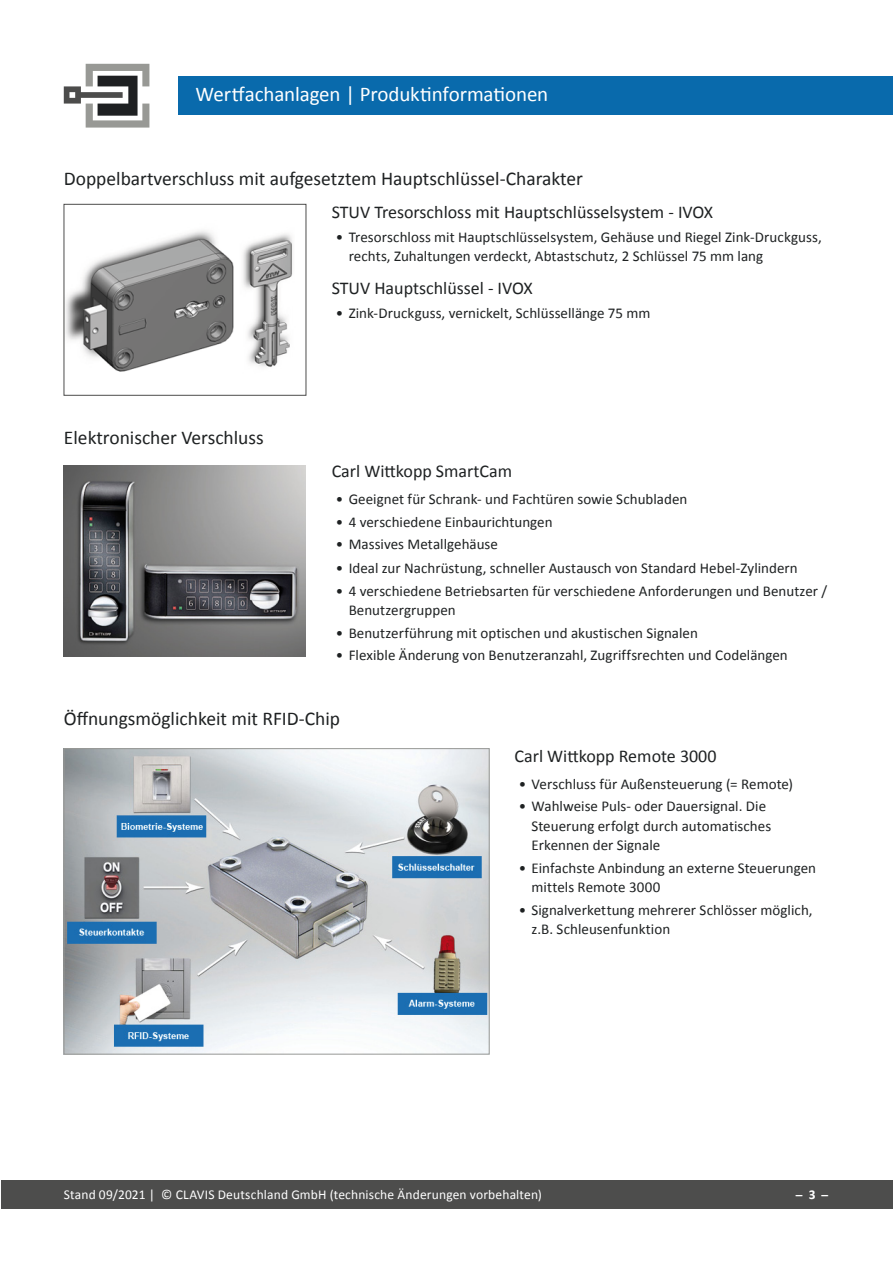
<style>
.page{position:relative;width:893px;height:1263px;background:#fff}
.page>*{position:absolute;margin:0;border:0;box-sizing:border-box;transform-origin:0 0}
.t1{font:21px "Calibri";letter-spacing:-.01em;color:#fff}
.t2{font:19.5px "Calibri";color:#1e2122}
.t3{font:18px "Calibri";color:#1e2122}
.t4{font:15px/19.5px "Calibri";letter-spacing:.005em;color:#1e2122}
.t5{font:13.5px "Calibri";letter-spacing:.01em;color:#fff}
.t6{font:700 13.5px "Calibri";color:#fff}
</style>
<div class="page">
<div style="left:1px;top:1181px;width:891px;height:28px;background:#4d4d4c"></div>
<svg style="left:64px;top:64px;width:85px;height:64px"></svg>
<div style="left:179px;top:76px;width:714px;height:38px;background:#096aac"></div>
<img style="left:66px;top:230px;width:227px;height:142px">
<img style="left:64px;top:465px;width:242px;height:191px">
<img style="left:66px;top:750px;width:421px;height:302px">
<div style="left:64px;top:748px;width:425px;height:306px;border:1px solid #979895"></div>
<h1 class="t1" style="left:196px;top:81px;width:354px">Wertfachanlagen | Produktinformationen</h1>
<h2 class="t2" style="left:64px;top:166px;width:521px">Doppelbartverschluss mit aufgesetztem Hauptschlüssel-Charakter</h2>
<p class="t3" style="left:332px;top:200px;width:383px">STUV Tresorschloss mit Hauptschlüsselsystem - IVOX</p>
<p class="t4" style="left:349px;top:227px;width:475px;text-indent:-13px">• Tresorschloss mit Hauptschlüsselsystem, Gehäuse und Riegel Zink-Druckguss, rechts, Zuhaltungen verdeckt, Abtastschutz, 2 Schlüssel 75 mm lang</p>
<p class="t3" style="left:332px;top:277px;width:203px">STUV Hauptschlüssel - IVOX</p>
<p class="t4" style="left:336px;top:303px;width:316px">• Zink-Druckguss, vernickelt, Schlüssellänge 75 mm</p>
<h2 class="t2" style="left:64px;top:425px;width:201px">Elektronischer Verschluss</h2>
<p class="t3" style="left:332px;top:460px;width:182px">Carl Wittkopp SmartCam</p>
<p class="t4" style="left:336px;top:489px;width:353px">• Geeignet für Schrank- und Fachtüren sowie Schubladen</p>
<p class="t4" style="left:336px;top:512px;width:218px">• 4 verschiedene Einbaurichtungen</p>
<p class="t4" style="left:336px;top:534px;width:164px">• Massives Metallgehäuse</p>
<p class="t4" style="left:336px;top:558px;width:463px">• Ideal zur Nachrüstung, schneller Austausch von Standard Hebel-Zylindern</p>
<p class="t4" style="left:349px;top:581px;width:480px;text-indent:-13px">• 4 verschiedene Betriebsarten für verschiedene Anforderungen und Benutzer /<br>Benutzergruppen</p>
<p class="t4" style="left:336px;top:623px;width:364px">• Benutzerführung mit optischen und akustischen Signalen</p>
<p class="t4" style="left:336px;top:645px;width:453px">• Flexible Änderung von Benutzeranzahl, Zugriffsrechten und Codelängen</p>
<h2 class="t2" style="left:64px;top:706px;width:278px">Öffnungsmöglichkeit mit RFID-Chip</h2>
<p class="t3" style="left:514px;top:744px;width:203px">Carl Wittkopp Remote 3000</p>
<p class="t4" style="left:519px;top:774px;width:276px">• Verschluss für Außensteuerung (= Remote)</p>
<p class="t4" style="left:531px;top:797px;width:241px;text-indent:-13px">• Wahlweise Puls- oder Dauersignal. Die<br>Steuerung erfolgt durch automatisches<br>Erkennen der Signale</p>
<p class="t4" style="left:531px;top:858px;width:286px;text-indent:-13px">• Einfachste Anbindung an externe Steuerungen mittels Remote 3000</p>
<p class="t4" style="left:531px;top:900px;width:283px;text-indent:-13px">• Signalverkettung mehrerer Schlösser möglich, z.B. Schleusenfunktion</p>
<p class="t5" style="left:64px;top:1186px;width:480px">Stand 09/2021 | © CLAVIS Deutschland GmbH (technische Änderungen vorbehalten)</p>
<p class="t6" style="left:799px;top:1185px;width:34px">̶ 3 ̶</p>
</div>
